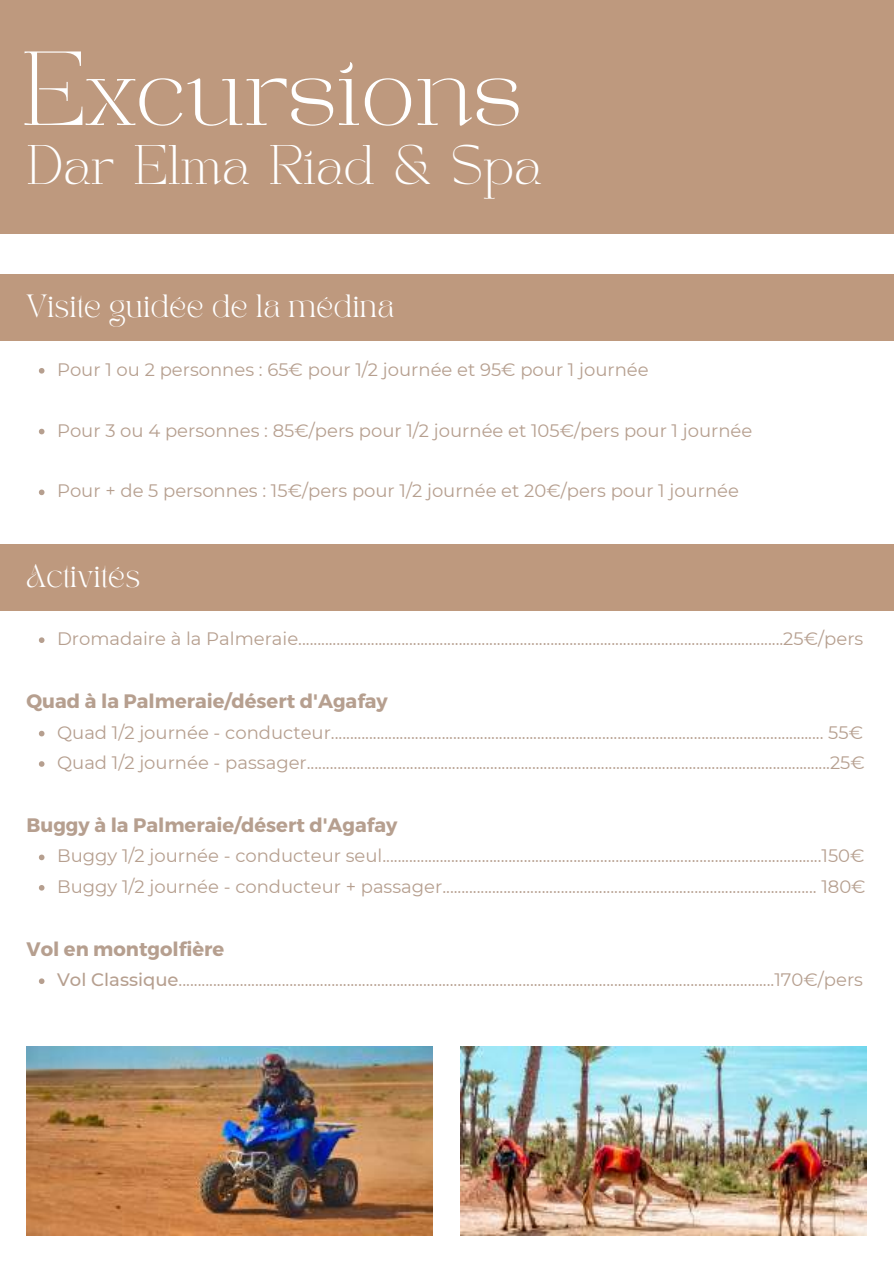
<style>
.page{position:relative;width:894px;height:1264px;background:#fff}
.page>*{position:absolute;margin:0;border:0;box-sizing:border-box;transform-origin:0 0}
.t1{font:73.5px "TANPARFAIT";color:#fff}
.t2{font:39px "TANPARFAIT";color:#fff}
.t3{font:22.5px "TAN PEARL Regular";color:#fff}
.t4{font:700 19.5px "Montserrat";color:#b69f8f}
.t5{font:18px/30.3px "Montserrat";color:#b69f8f}
.s1{font-weight:500}
</style>
<div class="page">
<div style="left:0;top:0;width:893px;height:234px;background:#be997e"></div>
<div style="left:0;top:274px;width:893px;height:67px;background:#be997e"></div>
<img style="left:26px;top:1046px;width:407px;height:189px">
<img style="left:460px;top:1046px;width:406px;height:189px">
<div style="left:0;top:544px;width:893px;height:66px;background:#be997e"></div>
<svg style="left:39px;top:637px;width:5px;height:6px"></svg>
<svg style="left:39px;top:730px;width:5px;height:6px"></svg>
<svg style="left:39px;top:761px;width:5px;height:5px"></svg>
<svg style="left:39px;top:854px;width:5px;height:6px"></svg>
<svg style="left:39px;top:885px;width:5px;height:5px"></svg>
<svg style="left:39px;top:978px;width:5px;height:6px"></svg>
<svg style="left:39px;top:368px;width:5px;height:5px"></svg>
<svg style="left:39px;top:429px;width:5px;height:5px"></svg>
<svg style="left:39px;top:489px;width:5px;height:6px"></svg>
<h1 class="t1" style="left:21px;top:46px;width:502px">Excursions</h1>
<h2 class="t2" style="left:27px;top:142px;width:516px">Dar Elma Riad &amp; Spa</h2>
<p class="t3" style="left:26px;top:294px;width:369px">Visite guidée de la médina</p>
<p class="t5" style="left:57px;top:354px;width:593px">Pour 1 ou 2 personnes : 65€ pour 1/2 journée et 95€ pour 1 journée</p>
<p class="t5" style="left:57px;top:415px;width:696px">Pour 3 ou 4 personnes : 85€/pers pour 1/2 journée et 105€/pers pour 1 journée</p>
<p class="t5" style="left:57px;top:476px;width:683px">Pour + de 5 personnes : 15€/pers pour 1/2 journée et 20€/pers pour 1 journée</p>
<p class="t3" style="left:26px;top:563px;width:115px">Activités</p>
<p class="t5" style="left:57px;top:623px;width:807px">Dromadaire à la Palmeraie...............................................................................................................................25€/pers</p>
<p class="t4" style="left:26px;top:688px;width:363px">Quad à la Palmeraie/désert d'Agafay</p>
<p class="t5" style="left:57px;top:717px;width:809px">Quad 1/2 journée - conducteur................................................................................................................................. 55€<br>Quad 1/2 journée - passager.........................................................................................................................................25€</p>
<p class="t4" style="left:26px;top:812px;width:372px">Buggy à la Palmeraie/désert d'Agafay</p>
<p class="t5" style="left:57px;top:840px;width:809px">Buggy 1/2 journée - conducteur seul...................................................................................................................150€<br>Buggy 1/2 journée - conducteur + passager.................................................................................................. 180€</p>
<p class="t4" style="left:26px;top:936px;width:199px">Vol en montgolfière</p>
<p class="t5" style="left:57px;top:964px;width:807px"><span class="s1">Vol Classique</span>............................................................................................................................................................170€/pers</p>
</div>
